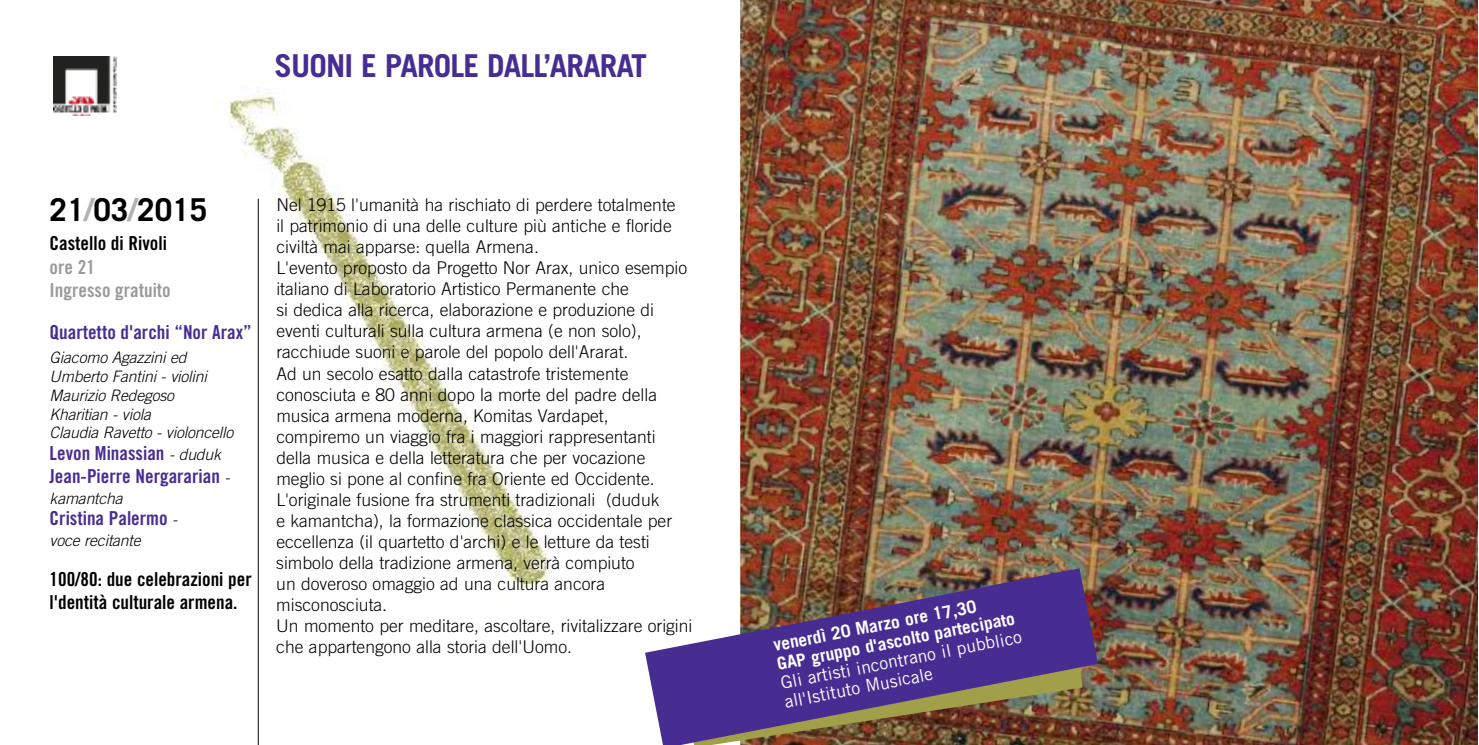
<style>
.page{position:relative;width:1479px;height:745px;background:#fff}
.page>*{position:absolute;margin:0;border:0;box-sizing:border-box;transform-origin:0 0}
.t1{font:700 31.5px "Trade Gothic";letter-spacing:-.03em;color:#472c92}
.t2{font:700 31.5px "Trade Gothic";color:#000}
.t3{font:19.25px/23.1px "Trade Gothic Bold Cond Twenty";color:#472c92}
.t4{font:19.25px/23.1px "Trade Gothic Bold Cond Twenty";color:#000}
.t5{font:19.25px/23.1px "Trade Gothic Bold Cond Twenty";color:#999}
.t6{font:300 17.5px/21px "Trade Gothic";color:#000}
.t7{font:700 17.5px/19.2px "Trade Gothic";color:#fff}
.t8{font:17.5px/19.2px "Trade Gothic";color:#fff}
.t9{font:italic 300 15.75px/18.9px "Trade Gothic";letter-spacing:-.01em;color:#000}
.s1{color:#b2b2b2}
.s2{font-family:"Trade Gothic";font-weight:300;font-style:italic;font-size:15.75px;color:#000}
</style>
<div class="page">
<img style="left:215px;top:92px;width:336px;height:517px">
<img style="left:740px;top:0;width:737px;height:744px">
<hr style="left:258px;top:198px;width:1px;height:546px;background:#000">
<img style="left:645px;top:568px;width:452px;height:176px">
<svg style="left:53px;top:56px;width:38px;height:60px"></svg>
<img style="left:54px;top:56px;width:63px;height:59px">
<h1 class="t1" style="left:274px;top:47px;width:374px">SUONI E PAROLE DALL’ARARAT</h1>
<h1 class="t2" style="left:50px;top:191px;width:159px">21<span class="s1">/</span>03<span class="s1">/</span>2015</h1>
<p class="t4" style="left:50px;top:232px;width:119px">Castello di Rivoli</p>
<p class="t5" style="left:50px;top:255px;width:123px">ore 21<br>Ingresso gratuito</p>
<p class="t3" style="left:50px;top:320px;width:204px">Quartetto d'archi “Nor Arax”</p>
<p class="t9" style="left:50px;top:347px;width:185px">Giacomo Agazzini ed<br>Umberto Fantini - violini<br>Maurizio Redegoso<br>Kharitian - viola<br>Claudia Ravetto - violoncello</p>
<p class="t3" style="left:50px;top:441px;width:182px">Levon Minassian <span class="s2">- duduk<br></span>Jean-Pierre Nergararian <span class="s2">-</span></p>
<p class="t9" style="left:50px;top:488px;width:74px">kamantcha</p>
<p class="t3" style="left:50px;top:506px;width:129px">Cristina Palermo <span class="s2">-</span></p>
<p class="t9" style="left:50px;top:530px;width:92px">voce recitante</p>
<p class="t4" style="left:50px;top:567px;width:204px">100/80: due celebrazioni per l'dentità culturale armena.</p>
<p class="t6" style="left:276px;top:194px;width:417px">Nel 1915 l'umanità ha rischiato di perdere totalmente<br>il patrimonio di una delle culture più antiche e floride civiltà mai apparse: quella Armena.<br>L'evento proposto da Progetto Nor Arax, unico esempio italiano di Laboratorio Artistico Permanente che<br>si dedica alla ricerca, elaborazione e produzione di eventi culturali sulla cultura armena (e non solo), racchiude suoni e parole del popolo dell'Ararat.<br>Ad un secolo esatto dalla catastrofe tristemente conosciuta e 80 anni dopo la morte del padre della musica armena moderna, Komitas Vardapet, compiremo un viaggio fra i maggiori rappresentanti della musica e della letteratura che per vocazione meglio si pone al confine fra Oriente ed Occidente.<br>L'originale fusione fra strumenti tradizionali (duduk<br>e kamantcha), la formazione classica occidentale per eccellenza (il quartetto d'archi) e le letture da testi simbolo della tradizione armena, verrà compiuto<br>un doveroso omaggio ad una cultura ancora misconosciuta.<br>Un momento per meditare, ascoltare, rivitalizzare origini che appartengono alla storia dell'Uomo.</p>
<p class="t7" style="left:771px;top:635px;width:243px;rotate:-11deg">venerdì 20 Marzo ore 17,30<br>GAP gruppo d'ascolto partecipato</p>
<p class="t8" style="left:779px;top:673px;width:247px;rotate:-11deg">Gli artisti incontrano il pubblico all'Istituto Musicale</p>
</div>
